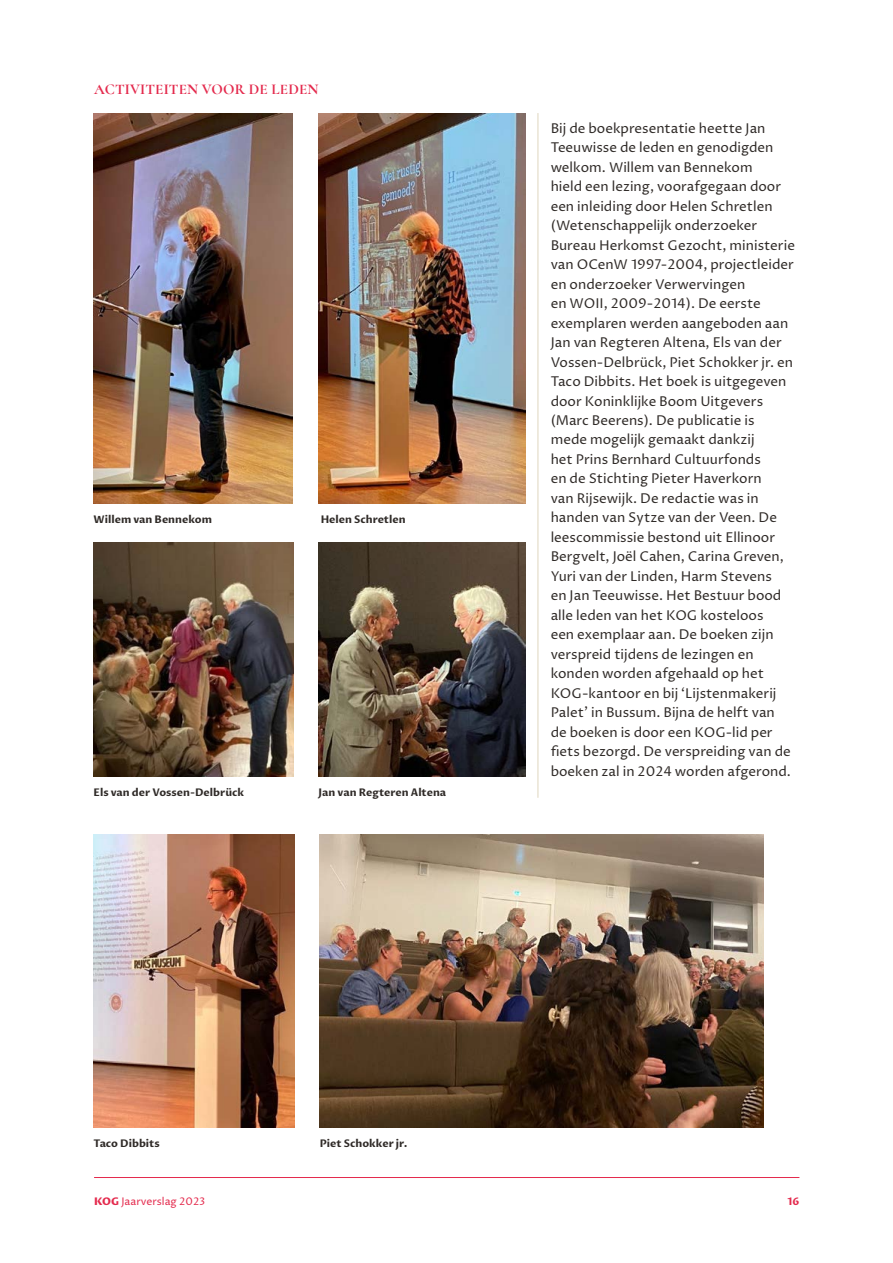
<style>
.page{position:relative;width:893px;height:1263px;background:#fff}
.page>*{position:absolute;margin:0;border:0;box-sizing:border-box;transform-origin:0 0}
.t1{font:700 15px "Cormorant";letter-spacing:.01em;color:#e42a4d}
.t2{font:13.5px/19.5px "Proza Libre";color:#2f2a27}
.t3{font:700 10.5px "Proza Libre";color:#2f2a27}
.t4{font:10.5px "Proza Libre";color:#e42a4d}
.t5{font:700 10.5px "Proza Libre";color:#e42a4d}
.s1{font-weight:800}
</style>
<div class="page">
<hr style="left:94px;top:1177px;width:705px;height:1px;background:#e42a4d">
<hr style="left:537px;top:113px;width:2px;height:685px;background:#eae4d4">
<img style="left:94px;top:113px;width:198px;height:390px">
<img style="left:319px;top:113px;width:206px;height:390px">
<img style="left:94px;top:835px;width:200px;height:292px">
<img style="left:319px;top:542px;width:206px;height:234px">
<img style="left:320px;top:835px;width:443px;height:292px">
<img style="left:94px;top:542px;width:199px;height:234px">
<p class="t1" style="left:94px;top:79px;width:226px">ACTIVITEITEN VOOR DE LEDEN</p>
<p class="t3" style="left:94px;top:512px;width:120px">Willem van Bennekom</p>
<p class="t3" style="left:321px;top:512px;width:87px">Helen Schretlen</p>
<p class="t3" style="left:94px;top:785px;width:152px">Els van der Vossen-Delbrück</p>
<p class="t3" style="left:319px;top:785px;width:129px">Jan van Regteren Altena</p>
<p class="t2" style="left:551px;top:118px;width:246px">Bij de boekpresentatie heette Jan Teeuwisse de leden en genodigden welkom. Willem van Bennekom<br>hield een lezing, voorafgegaan door een inleiding door Helen Schretlen (Wetenschappelijk onderzoeker Bureau Herkomst Gezocht, ministerie van OCenW 1997-2004, projectleider en onderzoeker Verwervingen<br>en WOII, 2009-2014). De eerste exemplaren werden aangeboden aan Jan van Regteren Altena, Els van der Vossen-Delbrück, Piet Schokker jr. en Taco Dibbits. Het boek is uitgegeven door Koninklijke Boom Uitgevers (Marc Beerens). De publicatie is<br>mede mogelijk gemaakt dankzij<br>het Prins Bernhard Cultuurfonds<br>en de Stichting Pieter Haverkorn<br>van Rijsewijk. De redactie was in handen van Sytze van der Veen. De leescommissie bestond uit Ellinoor Bergvelt, Joël Cahen, Carina Greven, Yuri van der Linden, Harm Stevens<br>en Jan Teeuwisse. Het Bestuur bood alle leden van het KOG kosteloos<br>een exemplaar aan. De boeken zijn verspreid tijdens de lezingen en konden worden afgehaald op het KOG-kantoor en bij ‘Lijstenmakerij Palet’ in Bussum. Bijna de helft van<br>de boeken is door een KOG-lid per fiets bezorgd. De verspreiding van de boeken zal in 2024 worden afgerond.</p>
<p class="t3" style="left:94px;top:1136px;width:68px">Taco Dibbits</p>
<p class="t3" style="left:320px;top:1136px;width:89px">Piet Schokker jr.</p>
<p class="t4" style="left:94px;top:1195px;width:113px"><span class="s1">KOG</span> Jaarverslag 2023</p>
<p class="t5" style="left:787px;top:1195px;width:13px">16</p>
</div>
